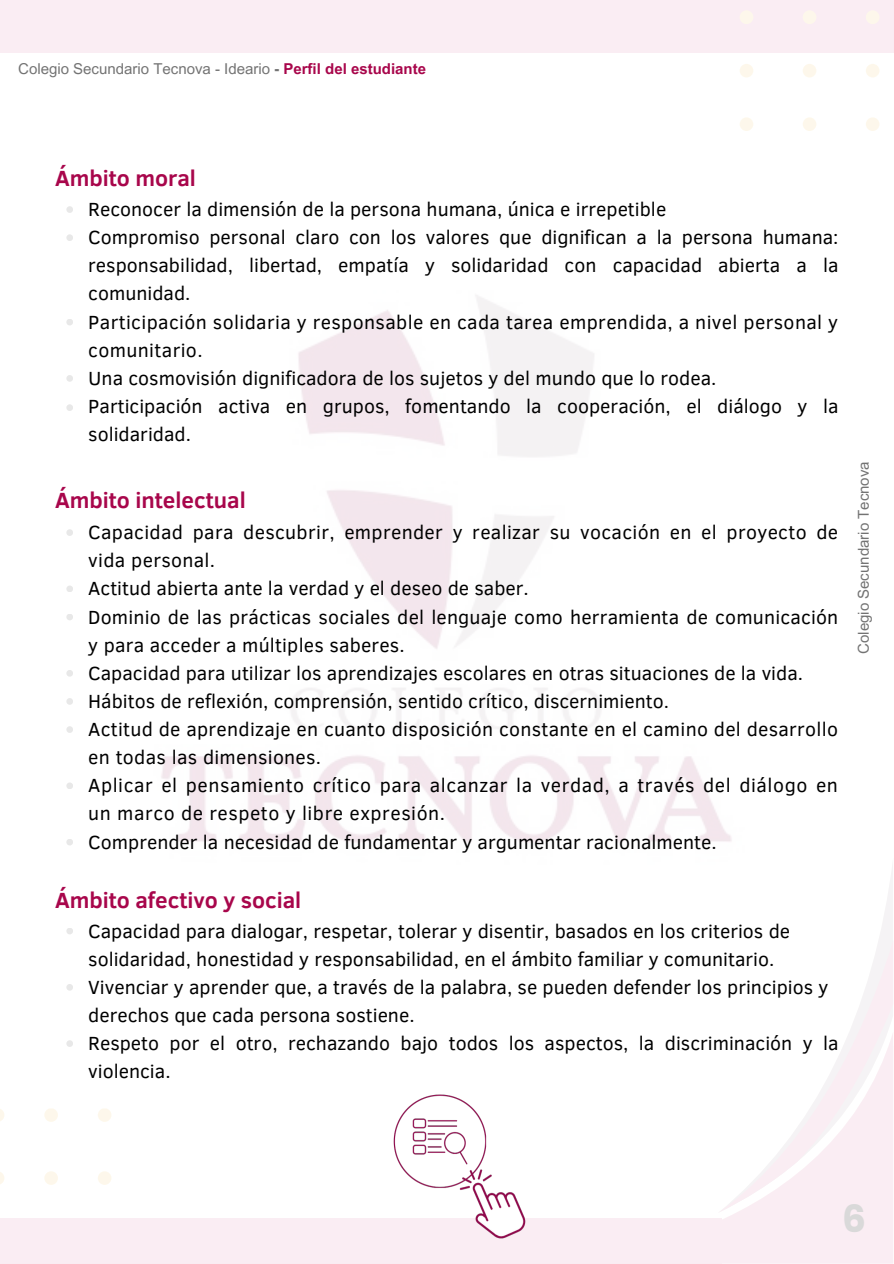
<style>
.page{position:relative;width:894px;height:1264px;background:#fff}
.page>*{position:absolute;margin:0;border:0;box-sizing:border-box;transform-origin:0 0}
.t1{font:700 37.5px "Poppins";color:#d9d9d9}
.t2{font:700 22.5px "Clear Sans";color:#a8064b}
.t3{font:19.5px/28.2px "Clear Sans";color:#000}
.t4{font:15px "Arial MT Pro";color:#737373}
.s1{font-weight:700}
.s2{font-weight:700;color:#a8064b}
</style>
<div class="page">
<img style="left:386px;top:1094px;width:146px;height:151px">
<p class="t4" style="left:18px;top:63px;width:409px">Colegio Secundario Tecnova - Ideario <span class="s1">-</span> <span class="s2">Perfil del estudiante</span></p>
<h2 class="t2" style="left:55px;top:162px;width:142px">Ámbito moral</h2>
<h2 class="t3" style="left:88px;top:194px;width:751px">Reconocer la dimensión de la persona humana, única e irrepetible<br>Compromiso personal claro con los valores que dignifican a la persona humana: responsabilidad, libertad, empatía y solidaridad con capacidad abierta a la comunidad.<br>Participación solidaria y responsable en cada tarea emprendida, a nivel personal y comunitario.<br>Una cosmovisión dignificadora de los sujetos y del mundo que lo rodea.<br>Participación activa en grupos, fomentando la cooperación, el diálogo y la solidaridad.</h2>
<p class="t2" style="left:55px;top:484px;width:192px">Ámbito intelectual</p>
<h1 class="t3" style="left:88px;top:517px;width:751px">Capacidad para descubrir, emprender y realizar su vocación en el proyecto de vida personal.<br>Actitud abierta ante la verdad y el deseo de saber.<br>Dominio de las prácticas sociales del lenguaje como herramienta de comunicación y para acceder a múltiples saberes.<br>Capacidad para utilizar los aprendizajes escolares en otras situaciones de la vida.<br>Hábitos de reflexión, comprensión, sentido crítico, discernimiento.<br>Actitud de aprendizaje en cuanto disposición constante en el camino del desarrollo en todas las dimensiones.<br>Aplicar el pensamiento crítico para alcanzar la verdad, a través del diálogo en un marco de respeto y libre expresión.<br>Comprender la necesidad de fundamentar y argumentar racionalmente.</h1>
<h1 class="t2" style="left:55px;top:883px;width:248px">Ámbito afectivo y social</h1>
<h2 class="t3" style="left:88px;top:915px;width:751px">Capacidad para dialogar, respetar, tolerar y disentir, basados en los criterios de solidaridad, honestidad y responsabilidad, en el ámbito familiar y comunitario.<br>Vivenciar y aprender que, a través de la palabra, se pueden defender los principios y derechos que cada persona sostiene.<br>Respeto por el otro, rechazando bajo todos los aspectos, la discriminación y la violencia.</h2>
<h1 class="t4" style="left:857px;top:654px;width:194px;rotate:-90deg">Colegio Secundario Tecnova</h1>
<p class="t1" style="left:842px;top:1192px;width:25px">6</p>
</div>
